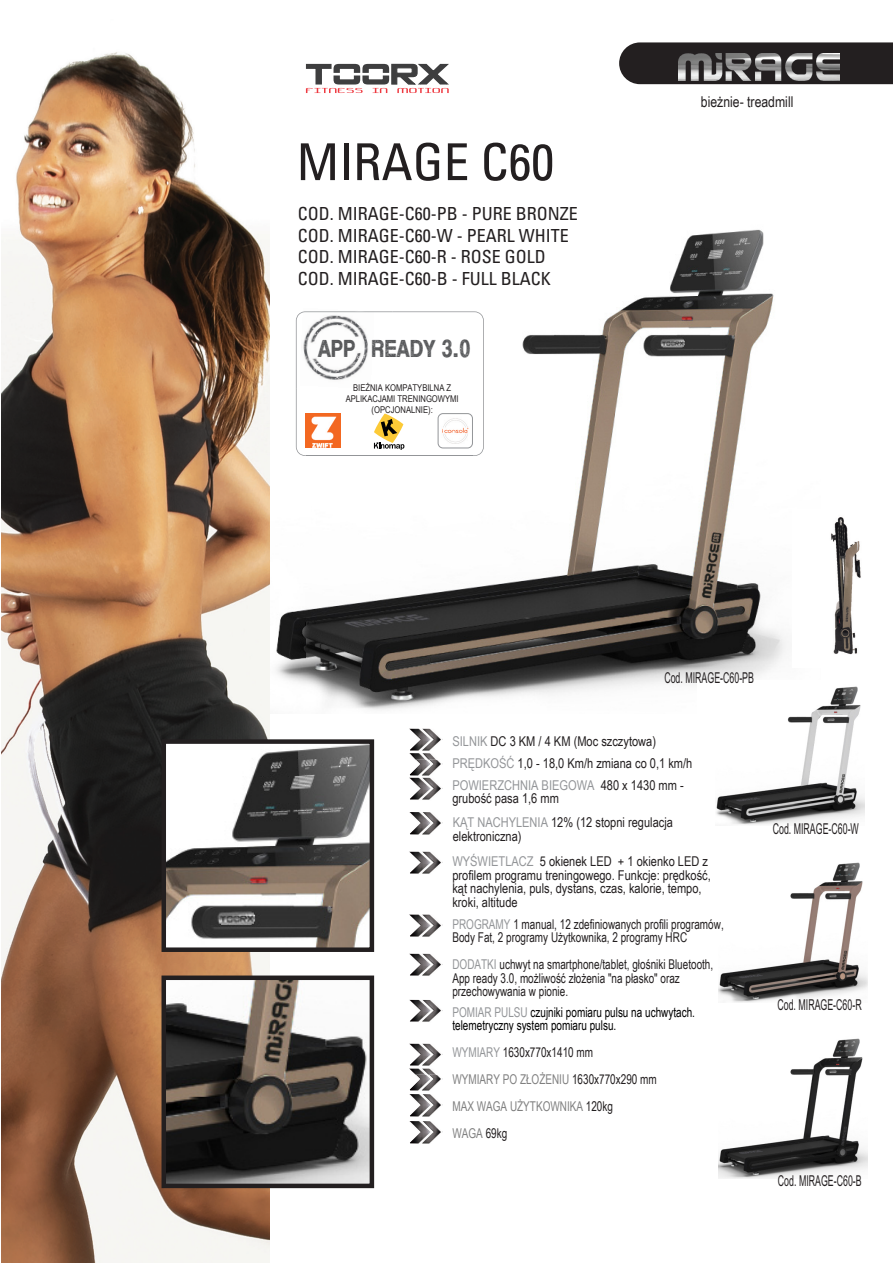
<style>
.page{position:relative;width:893px;height:1263px;background:#fff}
.page>*{position:absolute;margin:0;border:0;box-sizing:border-box;transform-origin:0 0}
.t1{font:condensed 50.85px "Univers LT Std";color:#231f20}
.t2{font:24.75px "Thissideup";color:#57585a}
.t3{font:condensed 18px/21.6px "Univers LT Std";color:#231f20}
.t4{font:15px "Arial";color:#231f20;scale:.59 1}
.t5{font:15px "Arial Narrow";color:#231f20}
.t6{font:13.5px/22px "Arial Narrow";color:#231f20}
.t7{font:13.5px/13.5px "Arial Narrow";color:#231f20;scale:.9 1}
.t8{font:13.5px/27px "Arial Narrow";color:#808080;scale:.9 1}
.t9{font:13.5px/13.5px "Arial Narrow";color:#000;scale:.9 1}
.t10{font:9.3px/11.2px "Arial Narrow";color:#231f20;text-align:center}
.s1{color:#939598}
.s2{color:#231f20}
</style>
<div class="page">
<img style="left:719px;top:1038px;width:149px;height:140px">
<img style="left:276px;top:229px;width:510px;height:481px">
<div style="left:697px;top:680px;width:168px;height:157px;background:#fff"></div>
<img style="left:716px;top:686px;width:149px;height:139px">
<img style="left:719px;top:862px;width:149px;height:140px">
<svg style="left:619px;top:42px;width:274px;height:42px;background:#2e2a2b"></svg>
<img style="left:1px;top:52px;width:268px;height:1211px">
<img style="left:167px;top:744px;width:202px;height:203px">
<div style="left:162px;top:739px;width:212px;height:213px;border:4px solid #231f20"></div>
<img style="left:167px;top:980px;width:202px;height:203px">
<div style="left:162px;top:975px;width:212px;height:213px;border:4px solid #231f20"></div>
<svg style="left:306px;top:64px;width:143px;height:29px"></svg>
<img style="left:678px;top:53px;width:161px;height:27px">
<div style="left:295px;top:308px;width:97px;height:81px;background:#fff"></div>
<img style="left:409px;top:728px;width:34px;height:23px">
<div style="left:439px;top:749px;width:7px;height:7px;background:#fff"></div>
<img style="left:410px;top:760px;width:33px;height:16px">
<img style="left:409px;top:753px;width:28px;height:7px">
<div style="left:439px;top:774px;width:7px;height:7px;background:#fff"></div>
<img style="left:409px;top:777px;width:34px;height:23px">
<div style="left:439px;top:798px;width:7px;height:8px;background:#fff"></div>
<img style="left:409px;top:812px;width:34px;height:23px">
<div style="left:439px;top:832px;width:7px;height:8px;background:#fff"></div>
<img style="left:409px;top:851px;width:34px;height:23px">
<div style="left:439px;top:872px;width:7px;height:7px;background:#fff"></div>
<img style="left:409px;top:914px;width:34px;height:23px">
<div style="left:439px;top:935px;width:7px;height:7px;background:#fff"></div>
<img style="left:409px;top:954px;width:34px;height:22px">
<div style="left:439px;top:974px;width:7px;height:8px;background:#fff"></div>
<img style="left:409px;top:1000px;width:34px;height:22px">
<div style="left:439px;top:1020px;width:7px;height:8px;background:#fff"></div>
<img style="left:831px;top:517px;width:30px;height:138px">
<div style="left:306px;top:390px;width:167px;height:83px;background:#fff"></div>
<img style="left:306px;top:414px;width:34px;height:34px">
<svg style="left:374px;top:414px;width:18px;height:35px"></svg>
<img style="left:392px;top:311px;width:92px;height:145px">
<svg style="left:296px;top:447px;width:9px;height:9px"></svg>
<svg style="left:296px;top:311px;width:96px;height:78px"></svg>
<img style="left:304px;top:311px;width:64px;height:1px">
<hr style="left:306px;top:455px;width:167px;height:1px;background:#939598">
<img style="left:409px;top:1043px;width:34px;height:23px">
<img style="left:410px;top:1075px;width:33px;height:16px">
<img style="left:409px;top:1068px;width:28px;height:7px">
<img style="left:409px;top:1094px;width:34px;height:23px">
<img style="left:409px;top:1121px;width:34px;height:23px">
<h1 class="t1" style="left:297px;top:143px;width:259px">MIRAGE C60</h1>
<h3 class="t3" style="left:298px;top:205px;width:281px">COD. MIRAGE-C60-PB - PURE BRONZE<br>COD. MIRAGE-C60-W - PEARL WHITE<br>COD. MIRAGE-C60-R - ROSE GOLD<br>COD. MIRAGE-C60-B - FULL BLACK</h3>
<h2 class="t2" style="left:318px;top:334px;width:154px">APP READY 3.0</h2>
<p class="t10" style="left:346px;top:382px;width:115px">BIEŻNIA KOMPATYBILNA Z<br>APLIKACJAMI TRENINGOWYMI (OPCJONALNIE):</p>
<p class="t5" style="left:701px;top:91px;width:94px">bieżnie- treadmill</p>
<p class="t4" style="left:664px;top:669px;width:153px">Cod. MIRAGE-C60-PB</p>
<p class="t6" style="left:452px;top:729px;width:241px"><span class="s1">SILNIK</span> DC 3 KM / 4 KM (Moc szczytowa)<br><span class="s1">PRĘDKOŚĆ</span> 1,0 - 18,0 Km/h zmiana co 0,1 km/h<br><span class="s1">POWIERZCHNIA BIEGOWA</span> 480 x 1430 mm -</p>
<p class="t6" style="left:452px;top:786px;width:222px;line-height:24px">grubość pasa 1,6 mm<br><span class="s1">KĄT NACHYLENIA</span> 12% (12 stopni regulacja</p>
<p class="t6" style="left:452px;top:823px;width:257px;line-height:25.2px">elektroniczna)<br><span class="s1">WYŚWIETLACZ</span> 5 okienek LED + 1 okienko LED z</p>
<p class="t6" style="left:452px;top:868px;width:260px;line-height:13.5px">profilem programu treningowego. Funkcje: prędkość, kąt nachylenia, puls, dystans, czas, kalorie, tempo, kroki, altitude</p>
<p class="t7" style="left:452px;top:917px;width:303px"><span class="s1">PROGRAMY</span> 1 manual, 12 zdefiniowanych profili programów,<br>Body Fat, 2 programy Użytkownika, 2 programy HRC</p>
<p class="t7" style="left:452px;top:957px;width:291px"><span class="s1">DODATKI</span> uchwyt na smartphone/tablet, głośniki Bluetooth,<br>App ready 3.0, możliwość złożenia "na płasko" oraz przechowywania w pionie.</p>
<p class="t9" style="left:452px;top:1004px;width:271px"><span class="s1">POMIAR PULSU</span> czujniki pomiaru pulsu na uchwytach. telemetryczny system pomiaru pulsu.</p>
<p class="t8" style="left:452px;top:1038px;width:229px"><span class="s1">WYMIARY</span> <span class="s2">1630x770x1410 mm<br></span>WYMIARY PO ZŁOŻENIU <span class="s2">1630x770x290 mm<br></span>MAX WAGA UŻYTKOWNIKA <span class="s2">120kg<br></span>WAGA <span class="s2">69kg</span></p>
<p class="t4" style="left:773px;top:820px;width:148px">Cod. MIRAGE-C60-W</p>
<p class="t4" style="left:777px;top:996px;width:144px">Cod. MIRAGE-C60-R</p>
<p class="t4" style="left:778px;top:1172px;width:143px">Cod. MIRAGE-C60-B</p>
</div>
